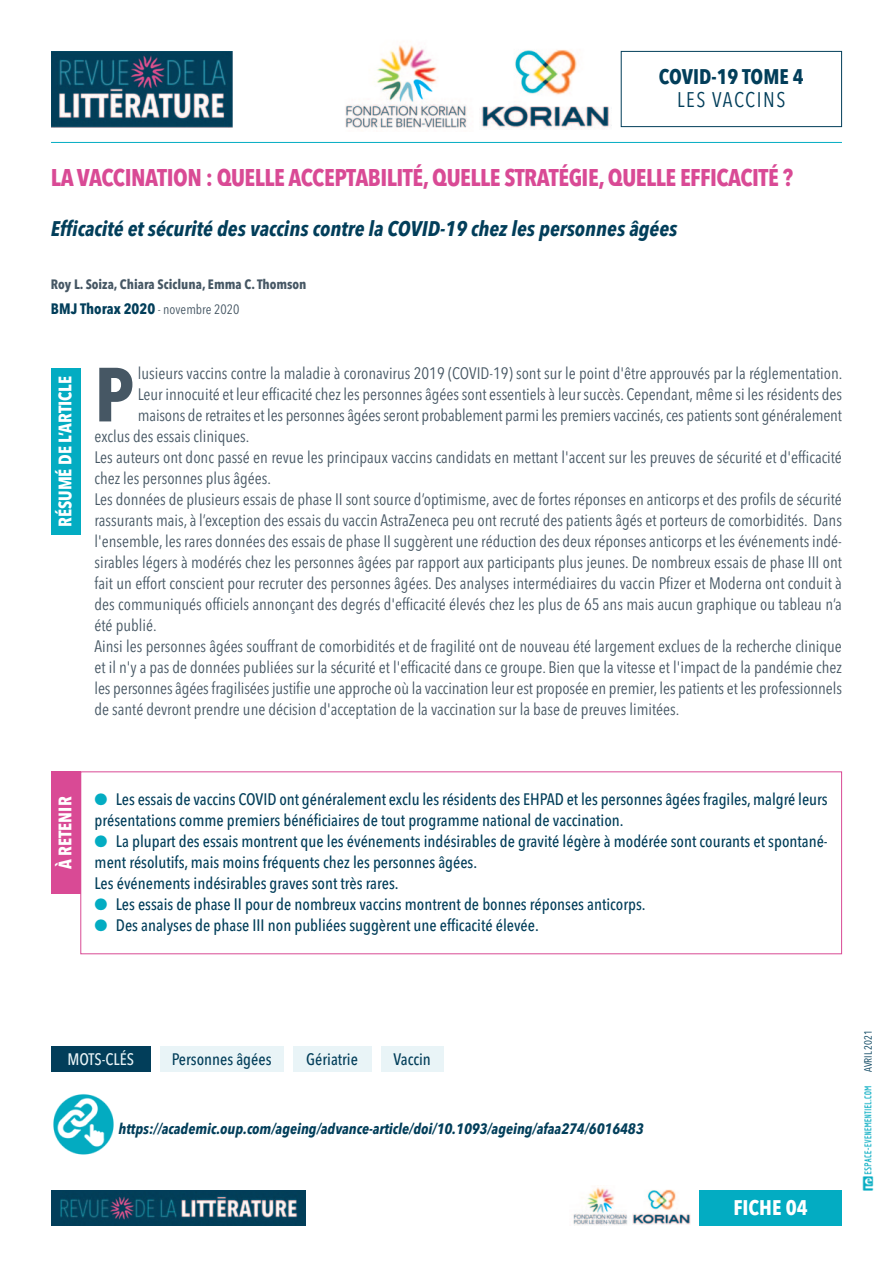
<style>
.page{position:relative;width:893px;height:1263px;background:#fff}
.page>*{position:absolute;margin:0;border:0;box-sizing:border-box;transform-origin:0 0}
.t1{font:700 75.75px "Avenir Next Condensed";color:#465764}
.t2{font:700 24px "Avenir Next Condensed";letter-spacing:-.02em;color:#d94a95}
.t3{font:italic 700 21px "Avenir Next Condensed";color:#023e5a}
.t4{font:700 21px "Avenir Next Condensed";color:#023e5a}
.t5{font:21px "Avenir Next Condensed";letter-spacing:.075em;color:#023e5a}
.t6{font:700 21px "Avenir Next Condensed";color:#fff}
.t7{font:700 18px "Avenir Next Condensed";color:#fff}
.t8{font:16.5px/21px "Avenir Next Condensed";color:#465764;text-align:justify}
.t9{font:500 16.5px/21px "Avenir Next Condensed";color:#023e5a}
.t10{font:500 16.5px "Avenir Next Condensed";color:#e9f4f7}
.t11{font:italic 700 15px "Avenir Next Condensed";color:#023e5a}
.t12{font:700 15px "Avenir Next Condensed";color:#023e5a}
.t13{font:700 13.5px "Avenir Next Condensed";color:#465764}
.t14{font:10.5px "Avenir Next Condensed";color:#023e5a}
.s1{font-weight:400;font-size:13.5px;color:#465764}
.s2{color:#03acc2}
</style>
<div class="page">
<div style="left:699px;top:1191px;width:143px;height:35px;background:#03acc2"></div>
<img style="left:51px;top:1191px;width:255px;height:35px">
<div style="left:621px;top:51px;width:221px;height:76px;border:1px solid #023e5a"></div>
<img style="left:51px;top:51px;width:182px;height:76px">
<hr style="left:51px;top:142px;width:791px;height:1px;background:#03acc2">
<div style="left:51px;top:368px;width:29px;height:167px;background:#03acc2"></div>
<div style="left:80px;top:771px;width:762px;height:183px;border:1px solid #d94a95"></div>
<div style="left:51px;top:771px;width:29px;height:123px;background:#d94a95"></div>
<img style="left:53px;top:1094px;width:61px;height:61px">
<div style="left:160px;top:1046px;width:123px;height:26px;background:#e9f4f7"></div>
<div style="left:51px;top:1046px;width:99px;height:26px;background:#023e5a"></div>
<div style="left:293px;top:1046px;width:78px;height:26px;background:#e9f4f7"></div>
<div style="left:381px;top:1046px;width:63px;height:26px;background:#e9f4f7"></div>
<img style="left:862px;top:1086px;width:12px;height:105px">
<img style="left:345px;top:45px;width:122px;height:83px">
<img style="left:481px;top:50px;width:131px;height:78px">
<img style="left:573px;top:1187px;width:55px;height:39px">
<img style="left:633px;top:1189px;width:57px;height:36px">
<p class="t4" style="left:659px;top:68px;width:147px">COVID-19 TOME 4</p>
<p class="t5" style="left:677px;top:91px;width:110px">LES VACCINS</p>
<p class="t2" style="left:51px;top:167px;width:743px">LA VACCINATION : QUELLE ACCEPTABILITÉ, QUELLE STRATÉGIE, QUELLE EFFICACITÉ ?</p>
<p class="t3" style="left:51px;top:220px;width:628px">Efficacité et sécurité des vaccins contre la COVID-19 chez les personnes âgées</p>
<p class="t13" style="left:51px;top:279px;width:257px">Roy L. Soiza, Chiara Scicluna, Emma C. Thomson</p>
<p class="t12" style="left:51px;top:303px;width:190px">BMJ Thorax 2020 <span class="s1">- novembre 2020</span></p>
<p class="t7" style="left:58px;top:527px;width:153px;rotate:-90deg">RÉSUMÉ DE L’ARTICLE</p>
<p class="t1" style="left:95px;top:364px;width:41px">P</p>
<p class="t8" style="left:138px;top:365px;width:706px">lusieurs vaccins contre la maladie à coronavirus 2019 (COVID-19) sont sur le point d'être approuvés par la réglementation.</p>
<p class="t8" style="left:138px;top:386px;width:706px">Leur innocuité et leur efficacité chez les personnes âgées sont essentiels à leur succès. Cependant, même si les résidents des</p>
<p class="t8" style="left:138px;top:407px;width:706px">maisons de retraites et les personnes âgées seront probablement parmi les premiers vaccinés, ces patients sont généralement</p>
<p class="t8" style="left:95px;top:428px;width:156px">exclus des essais cliniques.</p>
<p class="t8" style="left:95px;top:449px;width:749px">Les auteurs ont donc passé en revue les principaux vaccins candidats en mettant l'accent sur les preuves de sécurité et d'efficacité chez les personnes plus âgées.</p>
<p class="t8" style="left:95px;top:491px;width:749px">Les données de plusieurs essais de phase II sont source d’optimisme, avec de fortes réponses en anticorps et des profils de sécurité rassurants mais, à l’exception des essais du vaccin AstraZeneca peu ont recruté des patients âgés et porteurs de comorbidités. Dans l'ensemble, les rares données des essais de phase II suggèrent une réduction des deux réponses anticorps et les événements indé&shy;sirables légers à modérés chez les personnes âgées par rapport aux participants plus jeunes. De nombreux essais de phase III ont fait un effort conscient pour recruter des personnes âgées. Des analyses intermédiaires du vaccin Pfizer et Moderna ont conduit à des communiqués officiels annonçant des degrés d'efficacité élevés chez les plus de 65 ans mais aucun graphique ou tableau n’a été publié.</p>
<p class="t8" style="left:95px;top:638px;width:749px">Ainsi les personnes âgées souffrant de comorbidités et de fragilité ont de nouveau été largement exclues de la recherche clinique et il n'y a pas de données publiées sur la sécurité et l'efficacité dans ce groupe. Bien que la vitesse et l'impact de la pandémie chez les personnes âgées fragilisées justifie une approche où la vaccination leur est proposée en premier, les patients et les professionnels de santé devront prendre une décision d'acceptation de la vaccination sur la base de preuves limitées.</p>
<p class="t7" style="left:58px;top:869px;width:74px;rotate:-90deg">À RETENIR</p>
<p class="t9" style="left:95px;top:790px;width:734px"><span class="s2">●</span> Les essais de vaccins COVID ont généralement exclu les résidents des EHPAD et les personnes âgées fragiles, malgré leurs présentations comme premiers bénéficiaires de tout programme national de vaccination.</p>
<p class="t9" style="left:95px;top:832px;width:734px"><span class="s2">●</span> La plupart des essais montrent que les événements indésirables de gravité légère à modérée sont courants et spontané&shy;ment résolutifs, mais moins fréquents chez les personnes âgées.</p>
<p class="t9" style="left:95px;top:874px;width:305px">Les événements indésirables graves sont très rares.</p>
<p class="t9" style="left:95px;top:895px;width:552px"><span class="s2">●</span> Les essais de phase II pour de nombreux vaccins montrent de bonnes réponses anticorps.</p>
<p class="t9" style="left:95px;top:916px;width:446px"><span class="s2">●</span> Des analyses de phase III non publiées suggèrent une efficacité élevée.</p>
<p class="t10" style="left:67px;top:1052px;width:68px">MOTS-CLÉS</p>
<p class="t9" style="left:172px;top:1050px;width:101px">Personnes âgées</p>
<p class="t9" style="left:306px;top:1050px;width:53px">Gériatrie</p>
<p class="t9" style="left:393px;top:1050px;width:39px">Vaccin</p>
<p class="t11" style="left:119px;top:1122px;width:526px">https://academic.oup.com/ageing/advance-article/doi/10.1093/ageing/afaa274/6016483</p>
<p class="t6" style="left:733px;top:1199px;width:76px">FICHE 04</p>
<p class="t14" style="left:864px;top:1072px;width:44px;rotate:-90deg">AVRIL 2021</p>
</div>
